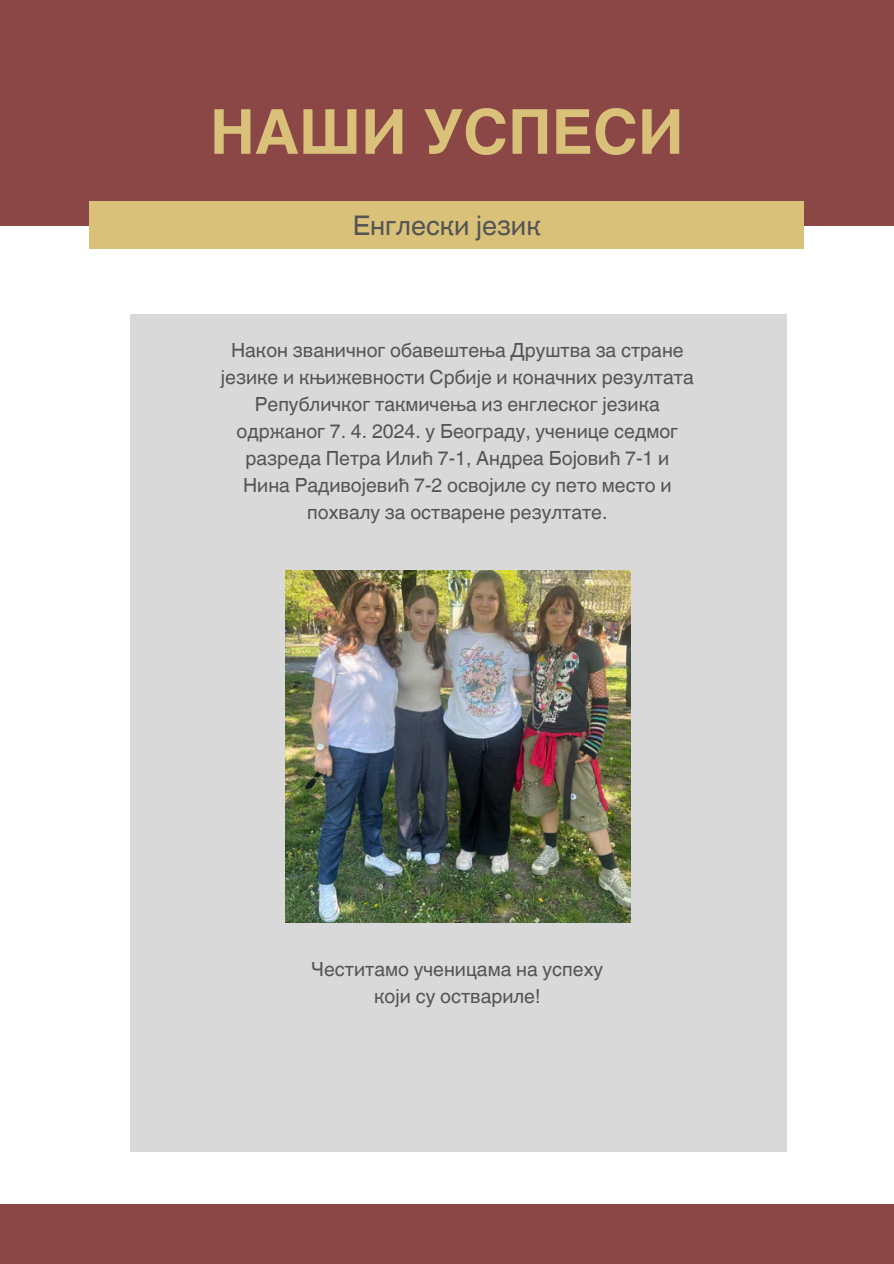
<style>
.page{position:relative;width:894px;height:1264px;background:#fff}
.page>*{position:absolute;margin:0;border:0;box-sizing:border-box;transform-origin:0 0}
.t1{font:700 62.1px "Helvetica World";color:#d9c179}
.t2{font:27px "Helvetica World";color:#545454}
.t3{font:19.5px/27px "Helvetica World";color:#545454;text-align:center}
</style>
<div class="page">
<div style="left:129px;top:314px;width:657px;height:837px;background:#d9d9d9"></div>
<div style="left:0;top:0;width:893px;height:225px;background:#8b4646"></div>
<div style="left:89px;top:202px;width:715px;height:47px;background:#d9c179"></div>
<div style="left:0;top:1204px;width:893px;height:59px;background:#8b4646"></div>
<img style="left:285px;top:570px;width:345px;height:352px">
<h2 class="t1" style="left:210px;top:81px;width:475px">НАШИ УСПЕСИ</h2>
<p class="t2" style="left:352px;top:209px;width:189px">Енглески језик</p>
<p class="t3" style="left:221px;top:336px;width:474px">Након званичног обавештења Друштва за стране језике и књижевности Србије и коначних резултата Републичког такмичења из енглеског језика одржаног 7. 4. 2024. у Београду, ученице седмог разреда Петра Илић 7-1, Андреа Бојовић 7-1 и Нина Радивојевић 7-2 освојиле су пето место и похвалу за остварене резултате.</p>
<p class="t3" style="left:311px;top:955px;width:293px">Честитамо ученицама на успеху који су оствариле!</p>
</div>
